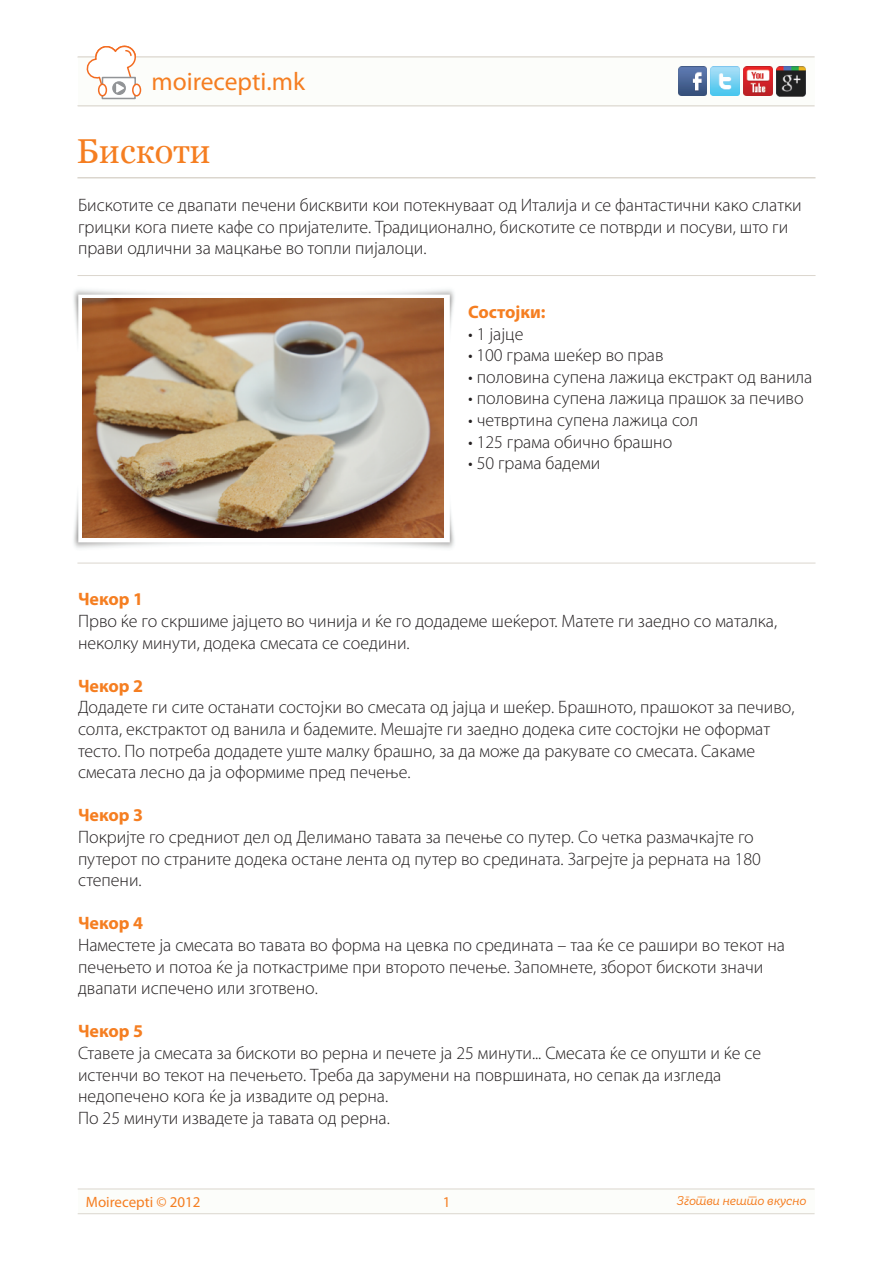
<style>
.page{position:relative;width:893px;height:1263px;background:#fff}
.page>*{position:absolute;margin:0;border:0;box-sizing:border-box;transform-origin:0 0}
.t1{font:34.5px "Georgia";color:#f57e21}
.t2{font:25.5px "Myriad Pro";color:#f57e21}
.t3{font:300 18px/21.6px "Myriad Pro";color:#231f20}
.t4{font:700 18px "Myriad Pro";color:#f57e21}
.t5{font:15px "Myriad Pro";color:#f57e21}
.t6{font:12px "Skola Sans It";letter-spacing:-.02em;color:#f57e21}
.s1{font-weight:700;color:#f57e21}
.s2{font-weight:700}
</style>
<div class="page">
<img style="left:73px;top:289px;width:381px;height:259px">
<img style="left:82px;top:299px;width:362px;height:238px">
<hr style="left:77px;top:177px;width:738px;height:1px;background:#dbd6ce">
<hr style="left:78px;top:275px;width:738px;height:1px;background:#dbd6ce">
<hr style="left:77px;top:563px;width:738px;height:1px;background:#dbd6ce">
<div style="left:78px;top:57px;width:736px;height:49px;background:#fcfdfa"></div>
<hr style="left:78px;top:105px;width:736px;height:1px;background:#dbd6ce">
<hr style="left:78px;top:57px;width:736px;height:1px;background:#dbd6ce">
<div style="left:102px;top:78px;width:33px;height:20px;background:#fff"></div>
<div style="left:102px;top:77px;width:34px;height:22px;border:2px solid #929497"></div>
<div style="left:98px;top:84px;width:9px;height:13px;border:2px solid #f36c21;border-radius:50%"></div>
<div style="left:133px;top:84px;width:7px;height:12px;background:#fff;border-radius:50%"></div>
<div style="left:132px;top:84px;width:9px;height:13px;border:2px solid #f36c21;border-radius:50%"></div>
<svg style="left:86px;top:45px;width:50px;height:49px"></svg>
<img style="left:711px;top:67px;width:29px;height:29px">
<img style="left:678px;top:67px;width:29px;height:29px">
<img style="left:744px;top:67px;width:29px;height:29px">
<img style="left:777px;top:67px;width:29px;height:29px">
<div style="left:78px;top:1189px;width:736px;height:25px;background:#fcfdfa"></div>
<hr style="left:78px;top:1213px;width:736px;height:1px;background:#dbd6ce">
<hr style="left:78px;top:1188px;width:736px;height:1px;background:#dbd6ce">
<h2 class="t2" style="left:152px;top:66px;width:155px">moirecepti.mk</h2>
<h1 class="t1" style="left:76px;top:130px;width:136px">Бискоти</h1>
<p class="t3" style="left:78px;top:195px;width:725px">Бискотите се двапати печени бисквити кои потекнуваат од Италија и се фантастични како слатки грицки кога пиете кафе со пријателите. Традиционално, бискотите се потврди и посуви, што ги прави одлични за мацкање во топли пијалоци.</p>
<p class="t3" style="left:468px;top:302px;width:346px"><span class="s1">Состојки:<br></span><span class="s2">·</span> 1 јајце<br><span class="s2">·</span> 100 грама шеќер во прав<br><span class="s2">·</span> половина супена лажица екстракт од ванила <span class="s2">·</span> половина супена лажица прашок за печиво <span class="s2">·</span> четвртина супена лажица сол<br><span class="s2">·</span> 125 грама обично брашно<br><span class="s2">·</span> 50 грама бадеми</p>
<p class="t4" style="left:78px;top:587px;width:67px">Чекор 1</p>
<p class="t3" style="left:78px;top:610px;width:701px">Прво ќе го скршиме јајцето во чинија и ќе го додадеме шеќерот. Матете ги заедно со маталка, неколку минути, додека смесата се соедини.</p>
<p class="t4" style="left:78px;top:674px;width:67px">Чекор 2</p>
<p class="t3" style="left:78px;top:697px;width:718px">Додадете ги сите останати состојки во смесата од јајца и шеќер. Брашното, прашокот за печиво, солта, екстрактот од ванила и бадемите. Мешајте ги заедно додека сите состојки не оформат тесто. По потреба додадете уште малку брашно, за да може да ракувате со смесата. Сакаме смесата лесно да ја оформиме пред печење.</p>
<p class="t4" style="left:78px;top:803px;width:67px">Чекор 3</p>
<p class="t3" style="left:78px;top:826px;width:684px">Покријте го средниот дел од Делимано тавата за печење со путер. Со четка размачкајте го путерот по страните додека остане лента од путер во средината. Загрејте ја рерната на 180 степени.</p>
<p class="t4" style="left:78px;top:911px;width:67px">Чекор 4</p>
<p class="t3" style="left:78px;top:934px;width:708px">Наместете ја смесата во тавата во форма на цевка по средината – таа ќе се рашири во текот на печењето и потоа ќе ја поткастриме при второто печење. Запомнете, зборот бискоти значи двапати испечено или зготвено.</p>
<p class="t4" style="left:78px;top:1019px;width:67px">Чекор 5</p>
<p class="t3" style="left:78px;top:1042px;width:685px">Ставете ја смесата за бискоти во рерна и печете ја 25 минути... Смесата ќе се опушти и ќе се истенчи во текот на печењето. Треба да зарумени на површината, но сепак да изгледа недопечено кога ќе ја извадите од рерна.<br>По 25 минути извадете ја тавата од рерна.</p>
<p class="t5" style="left:86px;top:1193px;width:116px">Moirecepti © 2012</p>
<p class="t5" style="left:443px;top:1193px;width:9px">1</p>
<p class="t6" style="left:677px;top:1194px;width:131px">Зготви нешто вкусно</p>
</div>
